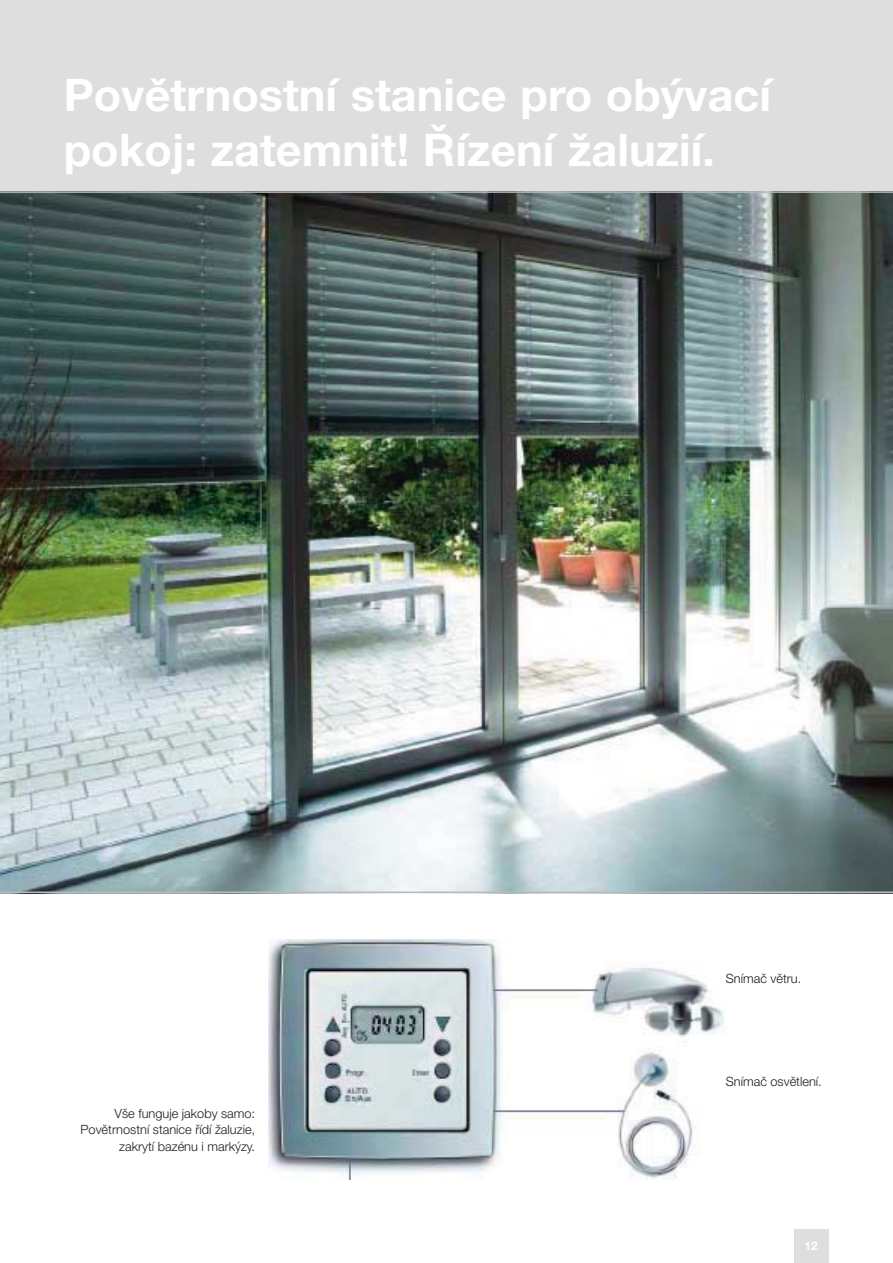
<style>
.page{position:relative;width:893px;height:1263px;background:#fff}
.page>*{position:absolute;margin:0;border:0;box-sizing:border-box;transform-origin:0 0}
.t1{font:700 45px/54.3px "Helvetica Neue CE";color:#fff}
.t2{font:300 12.75px/16.5px "Helvetica Neue CE";color:#1b1c20;text-align:right}
.t3{font:700 12px "Helvetica Neue CE";color:#fff}
</style>
<div class="page">
<div style="left:0;top:0;width:893px;height:191px;background:#dfdedf"></div>
<img style="left:0;top:191px;width:893px;height:702px">
<img style="left:269px;top:939px;width:455px;height:240px">
<div style="left:794px;top:1229px;width:34px;height:33px;background:#dfdedf"></div>
<h1 class="t1" style="left:64px;top:73px;width:709px">Povětrnostní stanice pro obývací pokoj: zatemnit! Řízení žaluzií.</h1>
<p class="t2" style="left:726px;top:971px;width:77px">Snímač větru.</p>
<p class="t2" style="left:81px;top:1106px;width:176px">Vše funguje jakoby samo:<br>Povětrnostní stanice řídí žaluzie, zakrytí bazénu i markýzy.</p>
<p class="t2" style="left:726px;top:1075px;width:97px">Snímač osvětlení.</p>
<p class="t3" style="left:804px;top:1242px;width:15px">12</p>
</div>
